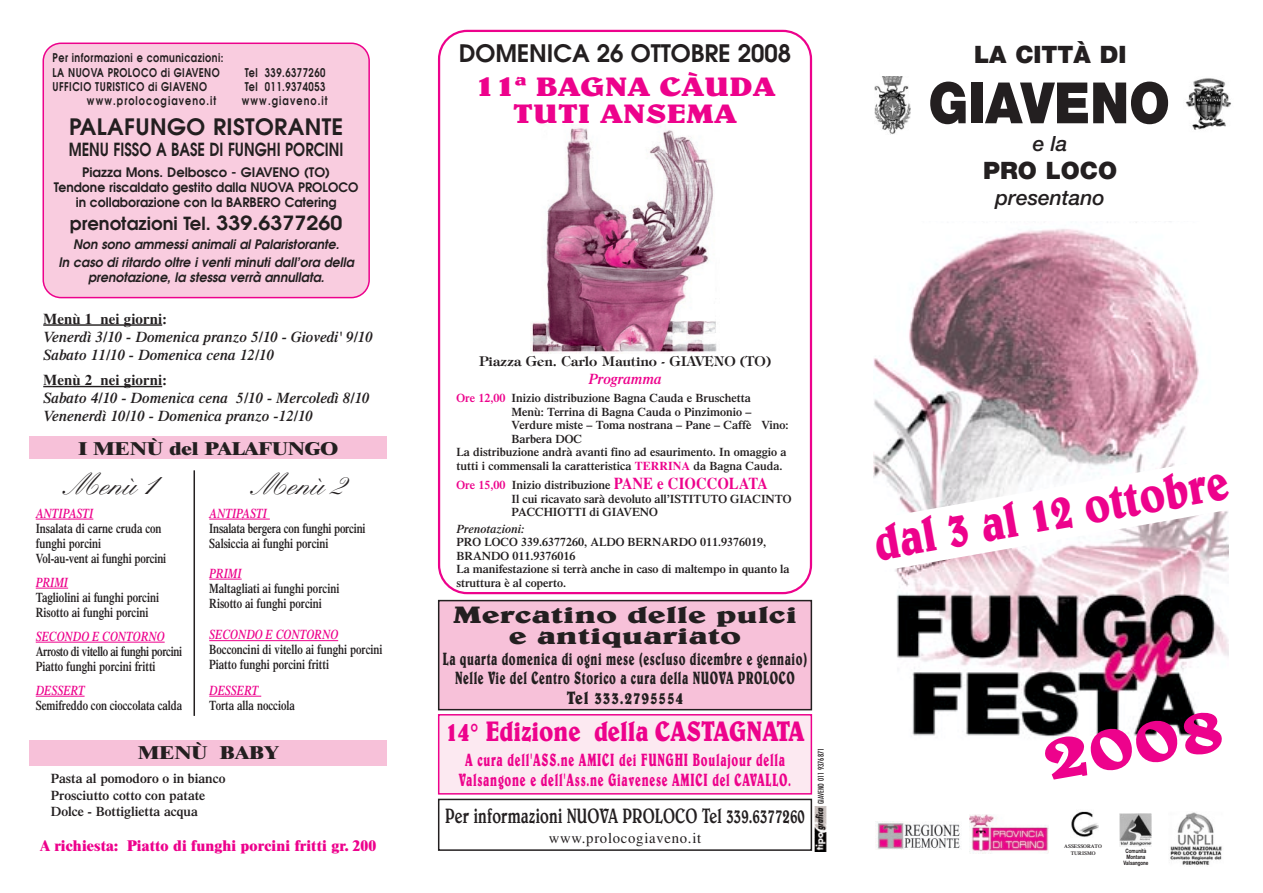
<style>
.page{position:relative;width:1263px;height:893px;background:#fff}
.page>*{position:absolute;margin:0;border:0;box-sizing:border-box;transform-origin:0 0}
.t1{font:700 66px "Belwe";color:#ed028c;scale:1.3 1}
.t2{font:900 57px "Helvetica Neue";color:#231f20;scale:.9 1}
.t3{font:700 51px "Belwe";color:#ed028c;scale:.8 1}
.t4{font:500 30px "Kuenstler Script";color:#231f20}
.t5{font:700 28.5px "Belwe";color:#ed028c;scale:.8 1}
.t6{font:700 27px/27px "Belwe";color:#ed028c;text-align:center;scale:1.2 1}
.t7{font:700 24px/21px "Belwe";color:#231f20;text-align:center;scale:1.4 1}
.t8{font:600 24px "Avant Garde";letter-spacing:-.005em;color:#231f20}
.t9{font:900 24px "Helvetica Neue";color:#231f20}
.t10{font:600 22.5px "Avant Garde";letter-spacing:.015em;color:#231f20}
.t11{font:500 21px "Belwe";letter-spacing:.01em;color:#231f20;scale:.7 1}
.t12{font:italic 500 21px "Helvetica Neue";color:#231f20}
.t13{font:700 18px/19.5px "Belwe";letter-spacing:.055em;color:#231f20;text-align:center;scale:.6 1}
.t14{font:700 18px/19.5px "Belwe";letter-spacing:.07em;color:#ed028c;text-align:center;scale:.6 1}
.t15{font:600 18px "Avant Garde";color:#231f20;scale:.8 1}
.t16{font:600 18px "Avant Garde";color:#231f20}
.t17{font:800 18px "Times";color:#231f20;scale:1.2 1}
.t18{font:italic 600 15px/18px "Times";color:#231f20}
.t19{font:800 15px "Times";letter-spacing:.01em;color:#ed028c}
.t20{font:700 15px "Times";color:#231f20}
.t21{font:15px "Times";letter-spacing:.05em;color:#231f20}
.t22{font:italic 600 15px "Times";color:#ed028c}
.t23{font:600 13.5px/15px "Times";color:#231f20;scale:.8 1}
.t24{font:italic 600 13.5px "Times";color:#ed028c;scale:.8 1}
.t25{font:600 13.5px/16.2px "Times";color:#231f20}
.t26{font:600 13.5px/15px "Times";letter-spacing:-.03em;color:#231f20;scale:.8 1}
.t27{font:600 13.5px "Tiffany";color:#231f20}
.t28{font:italic 600 13.05px/18px "Avant Garde";color:#231f20;text-align:center;scale:.95 1}
.t29{font:600 13.05px/15px "Avant Garde";color:#231f20;text-align:center}
.t30{font:600 12px/13.5px "Times";color:#231f20}
.t31{font:600 12px/14.2px "Avant Garde";letter-spacing:.045em;color:#231f20;scale:.8 1}
.t32{font:600 12px "Avant Garde";letter-spacing:.11em;color:#231f20;scale:.8 1}
.t33{font:italic 600 12px "Times";color:#231f20}
.t34{font:condensed 7.8px "Futura";color:#231f20}
.t35{font:700 6px/6px "Helvetica Neue";color:#231f20;text-align:center;scale:.75 1}
.t36{font:600 5.25px/6.3px "Times";color:#231f20;text-align:center}
.s1{font-size:19.5px}
.s2{font-size:31.5px}
.s3{color:#ed028c}
.s4{font-weight:700;color:#ed028c}
.s5{font-weight:700;font-size:16.5px;color:#ed028c}
</style>
<div class="page">
<svg style="left:438px;top:30px;width:374px;height:564px"></svg>
<img style="left:874px;top:222px;width:355px;height:515px">
<svg style="left:873px;top:456px;width:356px;height:116px"></svg>
<img style="left:1185px;top:78px;width:47px;height:52px">
<div style="left:43px;top:43px;width:327px;height:255px;background:#f9ccdf"></div>
<img style="left:875px;top:821px;width:85px;height:28px">
<img style="left:1119px;top:813px;width:33px;height:33px">
<img style="left:970px;top:814px;width:79px;height:39px">
<img style="left:874px;top:76px;width:37px;height:59px">
<div style="left:30px;top:436px;width:357px;height:23px;background:#f7c1d9"></div>
<hr style="left:209px;top:518px;width:34px;height:1px;background:#ed028c">
<svg style="left:242px;top:518px;width:28px;height:1px"></svg>
<hr style="left:209px;top:578px;width:33px;height:1px;background:#ed028c">
<hr style="left:209px;top:640px;width:129px;height:1px;background:#ed028c">
<hr style="left:209px;top:695px;width:43px;height:1px;background:#ed028c">
<div style="left:30px;top:740px;width:357px;height:25px;background:#f7c1d9"></div>
<hr style="left:194px;top:470px;width:1px;height:246px;background:#231f20">
<hr style="left:43px;top:324px;width:119px;height:2px;background:#231f20">
<hr style="left:43px;top:386px;width:119px;height:1px;background:#231f20">
<img style="left:1071px;top:811px;width:28px;height:26px">
<img style="left:531px;top:125px;width:189px;height:228px">
<div style="left:438px;top:798px;width:374px;height:52px;border:2px solid #231f20"></div>
<div style="left:439px;top:714px;width:372px;height:79px;background:#fce9f1"></div>
<div style="left:438px;top:714px;width:374px;height:80px;border:2px solid #ed028c"></div>
<div style="left:439px;top:600px;width:372px;height:109px;background:#f7c1d9"></div>
<div style="left:438px;top:600px;width:374px;height:110px;border:2px solid #231f20"></div>
<img style="left:1170px;top:812px;width:52px;height:53px">
<hr style="left:36px;top:518px;width:33px;height:1px;background:#ed028c">
<svg style="left:69px;top:518px;width:24px;height:1px"></svg>
<hr style="left:36px;top:587px;width:32px;height:1px;background:#ed028c">
<hr style="left:36px;top:641px;width:129px;height:1px;background:#ed028c">
<hr style="left:36px;top:695px;width:42px;height:1px;background:#ed028c">
<img style="left:815px;top:806px;width:12px;height:45px">
<p class="t31" style="left:53px;top:52px;width:215px">Per informazioni e comunicazioni:<br>LA NUOVA PROLOCO di GIAVENO</p>
<p class="t31" style="left:245px;top:66px;width:102px">Tel 339.6377260</p>
<p class="t31" style="left:53px;top:80px;width:195px">UFFICIO TURISTICO di GIAVENO</p>
<p class="t31" style="left:245px;top:80px;width:102px">Tel 011.9374053</p>
<p class="t32" style="left:87px;top:96px;width:163px">www.prolocogiaveno.it</p>
<p class="t32" style="left:242px;top:96px;width:109px">www.giaveno.it</p>
<h3 class="t10" style="left:69px;top:118px;width:276px">PALAFUNGO RISTORANTE</h3>
<h3 class="t15" style="left:69px;top:143px;width:345px">MENU FISSO A BASE DI FUNGHI PORCINI</h3>
<p class="t29" style="left:54px;top:166px;width:306px">Piazza Mons. Delbosco - GIAVENO (TO)<br>Tendone riscaldato gestito dalla NUOVA PROLOCO in collaborazione con la BARBERO Catering</p>
<h3 class="t16" style="left:70px;top:216px;width:274px">prenotazioni Tel. <span class="s1">339.6377260</span></h3>
<p class="t28" style="left:59px;top:236px;width:312px">Non sono ammessi animali al Palaristorante.<br>In caso di ritardo oltre i venti minuti dall’ora della</p>
<p class="t28" style="left:88px;top:269px;width:250px">prenotazione, la stessa verrà annullata.</p>
<p class="t20" style="left:43px;top:313px;width:125px">Menù 1 nei giorni:</p>
<p class="t18" style="left:43px;top:329px;width:331px">Venerdì 3/10 - Domenica pranzo 5/10 - Giovedi' 9/10<br>Sabato 11/10 - Domenica cena 12/10</p>
<p class="t20" style="left:43px;top:374px;width:125px">Menù 2 nei giorni:</p>
<p class="t18" style="left:43px;top:390px;width:328px">Sabato 4/10 - Domenica cena 5/10 - Mercoledì 8/10<br>Venenerdì 10/10 - Domenica pranzo -12/10</p>
<h3 class="t17" style="left:79px;top:442px;width:218px">I MENÙ del PALAFUNGO</h3>
<h3 class="t4" style="left:250px;top:475px;width:98px">Menù 2</h3>
<p class="t24" style="left:209px;top:508px;width:73px">ANTIPASTI</p>
<p class="t23" style="left:209px;top:522px;width:197px">Insalata bergera con funghi porcini<br>Salsiccia ai funghi porcini</p>
<p class="t24" style="left:209px;top:568px;width:42px">PRIMI</p>
<p class="t23" style="left:209px;top:582px;width:164px">Maltagliati ai funghi porcini<br>Risotto ai funghi porcini</p>
<p class="t24" style="left:209px;top:629px;width:163px">SECONDO E CONTORNO</p>
<p class="t23" style="left:209px;top:643px;width:218px">Bocconcini di vitello ai funghi porcini<br>Piatto funghi porcini fritti</p>
<p class="t24" style="left:209px;top:685px;width:63px">DESSERT</p>
<p class="t23" style="left:209px;top:699px;width:108px">Torta alla nocciola</p>
<h3 class="t17" style="left:138px;top:746px;width:119px">MENÙ BABY</h3>
<p class="t25" style="left:51px;top:772px;width:176px">Pasta al pomodoro o in bianco<br>Prosciutto cotto con patate<br>Dolce - Bottiglietta acqua</p>
<p class="t19" style="left:40px;top:840px;width:337px">A richiesta: Piatto di funghi porcini fritti gr. 200</p>
<h3 class="t4" style="left:63px;top:475px;width:96px">Menù 1</h3>
<p class="t24" style="left:36px;top:508px;width:73px">ANTIPASTI</p>
<p class="t23" style="left:36px;top:522px;width:165px">Insalata di carne cruda con funghi porcini<br>Vol-au-vent ai funghi porcini</p>
<p class="t24" style="left:36px;top:577px;width:42px">PRIMI</p>
<p class="t23" style="left:36px;top:591px;width:156px">Tagliolini ai funghi porcini<br>Risotto ai funghi porcini</p>
<p class="t24" style="left:36px;top:631px;width:163px">SECONDO E CONTORNO</p>
<p class="t26" style="left:36px;top:645px;width:184px">Arrosto di vitello ai funghi porcini<br>Piatto funghi porcini fritti</p>
<p class="t24" style="left:36px;top:685px;width:63px">DESSERT</p>
<p class="t23" style="left:36px;top:699px;width:185px">Semifreddo con cioccolata calda</p>
<h3 class="t8" style="left:459px;top:44px;width:334px">DOMENICA 26 OTTOBRE 2008</h3>
<h3 class="t6" style="left:474px;top:75px;width:253px"><span class="s2">11</span>ª BAGNA CÀUDA<br>TUTI ANSEMA</h3>
<h3 class="t9" style="left:974px;top:46px;width:154px">LA CITTÀ DI</h3>
<h2 class="t2" style="left:928px;top:83px;width:270px">GIAVENO</h2>
<h3 class="t12" style="left:1033px;top:135px;width:36px">e la</h3>
<h3 class="t9" style="left:983px;top:162px;width:136px">PRO LOCO</h3>
<h3 class="t12" style="left:995px;top:189px;width:111px">presentano</h3>
<p class="t27" style="left:479px;top:356px;width:293px">Piazza Gen. Carlo Mautino - GIAVENO (TO)</p>
<p class="t22" style="left:588px;top:373px;width:75px">Programma</p>
<p class="t30" style="left:456px;top:392px;width:296px"><span class="s3">Ore 12,00</span> Inizio distribuzione Bagna Cauda e Bruschetta</p>
<p class="t30" style="left:512px;top:406px;width:241px">Menù: Terrina di Bagna Cauda o Pinzimonio –</p>
<p class="t30" style="left:512px;top:419px;width:279px">Verdure miste – Toma nostrana – Pane – Caffè Vino:</p>
<p class="t30" style="left:512px;top:433px;width:72px">Barbera DOC</p>
<p class="t30" style="left:456px;top:446px;width:331px">La distribuzione andrà avanti fino ad esaurimento. In omaggio a</p>
<p class="t30" style="left:456px;top:460px;width:328px">tutti i commensali la caratteristica <span class="s4">TERRINA</span> da Bagna Cauda.</p>
<p class="t30" style="left:512px;top:479px;width:281px;text-indent:-55px"><span class="s3">Ore 15,00</span> Inizio distribuzione <span class="s5">PANE e CIOCCOLATA<br></span>Il cui ricavato sarà devoluto all’ISTITUTO GIACINTO<br>PACCHIOTTI di GIAVENO</p>
<p class="t33" style="left:456px;top:524px;width:69px">Prenotazioni:</p>
<p class="t30" style="left:456px;top:536px;width:335px">PRO LOCO 339.6377260, ALDO BERNARDO 011.9376019, BRANDO 011.9376016<br>La manifestazione si terrà anche in caso di maltempo in quanto la struttura è al coperto.</p>
<h3 class="t7" style="left:453px;top:606px;width:247px">Mercatino delle pulci e antiquariato</h3>
<h3 class="t13" style="left:443px;top:650px;width:609px">La quarta domenica di ogni mese (escluso dicembre e gennaio)<br>Nelle Vie del Centro Storico a cura della NUOVA PROLOCO<br>Tel 333.2795554</h3>
<h3 class="t5" style="left:445px;top:720px;width:451px">14° Edizione della CASTAGNATA</h3>
<h3 class="t14" style="left:459px;top:751px;width:555px">A cura dell'ASS.ne AMICI dei FUNGHI Boulajour della<br>Valsangone e dell'Ass.ne Giavenese AMICI del CAVALLO.</h3>
<h3 class="t11" style="left:445px;top:808px;width:516px">Per informazioni NUOVA PROLOCO Tel 339.6377260</h3>
<p class="t21" style="left:549px;top:832px;width:154px">www.prolocogiaveno.it</p>
<p class="t34" style="left:817px;top:804px;width:58px;rotate:-90deg">GIAVENO 011 9376871</p>
<h3 class="t3" style="left:871px;top:525px;width:450px;rotate:-10deg">dal 3 al 12 ottobre</h3>
<h1 class="t1" style="left:1039px;top:735px;width:143px;rotate:-10deg">2008</h1>
<p class="t36" style="left:1064px;top:843px;width:39px">ASSESSORATO<br>TURISMO</p>
<p class="t35" style="left:1123px;top:848px;width:35px">Comunità<br>Montana<br>Valsangone</p>
</div>
